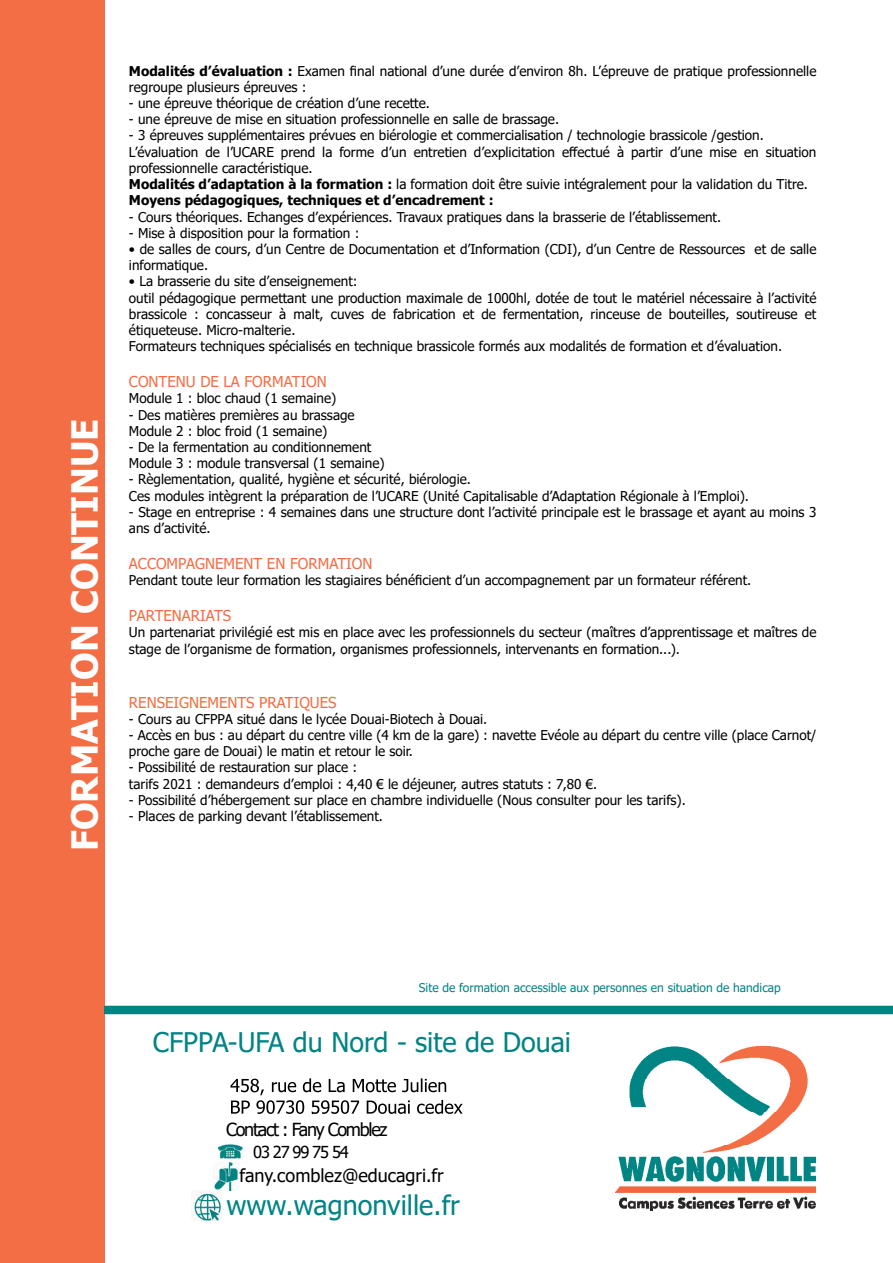
<style>
.page{position:relative;width:893px;height:1263px;background:#fff}
.page>*{position:absolute;margin:0;border:0;box-sizing:border-box;transform-origin:0 0}
.t1{font:700 36px "Tahoma";color:#fff}
.t2{font:27px "Tahoma";color:#008483}
.t3{font:18px "Tahoma";color:#000}
.t4{font:18px "Tahoma";letter-spacing:-.07em;color:#000}
.t5{font:16.5px "Tahoma";letter-spacing:-.07em;color:#000}
.t6{font:15px "Tahoma";color:#f36e44}
.t7{font:13.5px/16.2px "Tahoma";color:#000}
.t8{font:12px "Tahoma";color:#008483}
.s1{font-weight:700}
</style>
<div class="page">
<div style="left:0;top:0;width:104px;height:1263px;background:#f36e44"></div>
<div style="left:104px;top:1006px;width:789px;height:8px;background:#008483"></div>
<img style="left:191px;top:1191px;width:30px;height:30px">
<img style="left:217px;top:1144px;width:27px;height:15px">
<svg style="left:230px;top:1078px;width:233px;height:37px"></svg>
<img style="left:213px;top:1162px;width:25px;height:28px">
<img style="left:615px;top:1047px;width:201px;height:163px">
<h1 class="t1" style="left:59px;top:851px;width:430px;rotate:-90deg">formation continue</h1>
<p class="t7" style="left:129px;top:63px;width:689px"><span class="s1">Modalités d’évaluation :</span> Examen final national d’une durée d’environ 8h. L’épreuve de pratique professionnelle regroupe plusieurs épreuves :</p>
<p class="t7" style="left:129px;top:96px;width:302px">- une épreuve théorique de création d’une recette.</p>
<p class="t7" style="left:129px;top:112px;width:432px">- une épreuve de mise en situation professionnelle en salle de brassage.</p>
<p class="t7" style="left:129px;top:128px;width:689px">- 3 épreuves supplémentaires prévues en biérologie et commercialisation / technologie brassicole /gestion.<br>L’évaluation de l’UCARE prend la forme d’un entretien d’explicitation effectué à partir d’une mise en situation professionnelle caractéristique.<br><span class="s1">Modalités d’adaptation à la formation :</span> la formation doit être suivie intégralement pour la validation du Titre.<br><span class="s1">Moyens pédagogiques, techniques et d’encadrement :</span></p>
<p class="t7" style="left:129px;top:209px;width:594px">- Cours théoriques. Echanges d’expériences. Travaux pratiques dans la brasserie de l’établissement.</p>
<p class="t7" style="left:129px;top:225px;width:232px">- Mise à disposition pour la formation :</p>
<p class="t7" style="left:129px;top:242px;width:689px">• de salles de cours, d’un Centre de Documentation et d’Information (CDI), d’un Centre de Ressources et de salle informatique.</p>
<p class="t7" style="left:129px;top:274px;width:689px">• La brasserie du site d’enseignement:<br>outil pédagogique permettant une production maximale de 1000hl, dotée de tout le matériel nécessaire à l’activité brassicole : concasseur à malt, cuves de fabrication et de fermentation, rinceuse de bouteilles, soutireuse et étiqueteuse. Micro-malterie.<br>Formateurs techniques spécialisés en technique brassicole formés aux modalités de formation et d’évaluation.</p>
<p class="t6" style="left:129px;top:372px;width:197px">CONTENU DE LA FORMATION</p>
<p class="t7" style="left:129px;top:391px;width:209px">Module 1 : bloc chaud (1 semaine)</p>
<p class="t7" style="left:129px;top:407px;width:227px">- Des matières premières au brassage<br>Module 2 : bloc froid (1 semaine)</p>
<p class="t7" style="left:129px;top:440px;width:257px">- De la fermentation au conditionnement<br>Module 3 : module transversal (1 semaine)</p>
<p class="t7" style="left:129px;top:472px;width:622px">- Règlementation, qualité, hygiène et sécurité, biérologie.<br>Ces modules intègrent la préparation de l’UCARE (Unité Capitalisable d’Adaptation Régionale à l’Emploi).</p>
<p class="t7" style="left:129px;top:504px;width:689px">- Stage en entreprise : 4 semaines dans une structure dont l’activité principale est le brassage et ayant au moins 3 ans d’activité.</p>
<p class="t6" style="left:129px;top:553px;width:243px">ACCOMPAGNEMENT EN FORMATION</p>
<p class="t7" style="left:129px;top:573px;width:624px">Pendant toute leur formation les stagiaires bénéficient d’un accompagnement par un formateur référent.</p>
<p class="t6" style="left:129px;top:606px;width:104px">PARTENARIATS</p>
<p class="t7" style="left:129px;top:625px;width:689px">Un partenariat privilégié est mis en place avec les professionnels du secteur (maîtres d’apprentissage et maîtres de stage de l’organisme de formation, organismes professionnels, intervenants en formation...).</p>
<p class="t6" style="left:129px;top:692px;width:209px">RENSEIGNEMENTS PRATIQUES</p>
<p class="t7" style="left:129px;top:711px;width:75px">- Cours au CFPP</p>
<p class="t7" style="left:225px;top:711px;width:264px">A situé dans le lycée Douai-Biotech à Douai.</p>
<p class="t7" style="left:129px;top:728px;width:689px">- Accès en bus : au départ du centre ville (4 km de la gare) : navette Evéole au départ du centre ville (place Carnot/ proche gare de Douai) le matin et retour le soir.</p>
<p class="t7" style="left:129px;top:760px;width:470px">- Possibilité de restauration sur place :<br>tarifs 2021 : demandeurs d’emploi : 4,40 € le déjeuner, autres statuts : 7,80 €.</p>
<p class="t7" style="left:129px;top:792px;width:558px">- Possibilité d’hébergement sur place en chambre individuelle (Nous consulter pour les tarifs).</p>
<p class="t7" style="left:129px;top:809px;width:255px">- Places de parking devant l’établissement.</p>
<p class="t8" style="left:419px;top:980px;width:363px">Site de formation accessible aux personnes en situation de handicap</p>
<h2 class="t2" style="left:153px;top:1024px;width:16px">CFPP</h2>
<h2 class="t2" style="left:212px;top:1024px;width:360px">A-UFA du Nord - site de Douai</h2>
<h3 class="t4" style="left:226px;top:1117px;width:163px">Contact : Fany Comblez</h3>
<p class="t5" style="left:253px;top:1141px;width:97px">03 27 99 75 54</p>
<h3 class="t3" style="left:240px;top:1163px;width:206px">fany.comblez@educagri.fr</h3>
<h2 class="t2" style="left:226px;top:1187px;width:235px">www.wagnonville.fr</h2>
</div>
